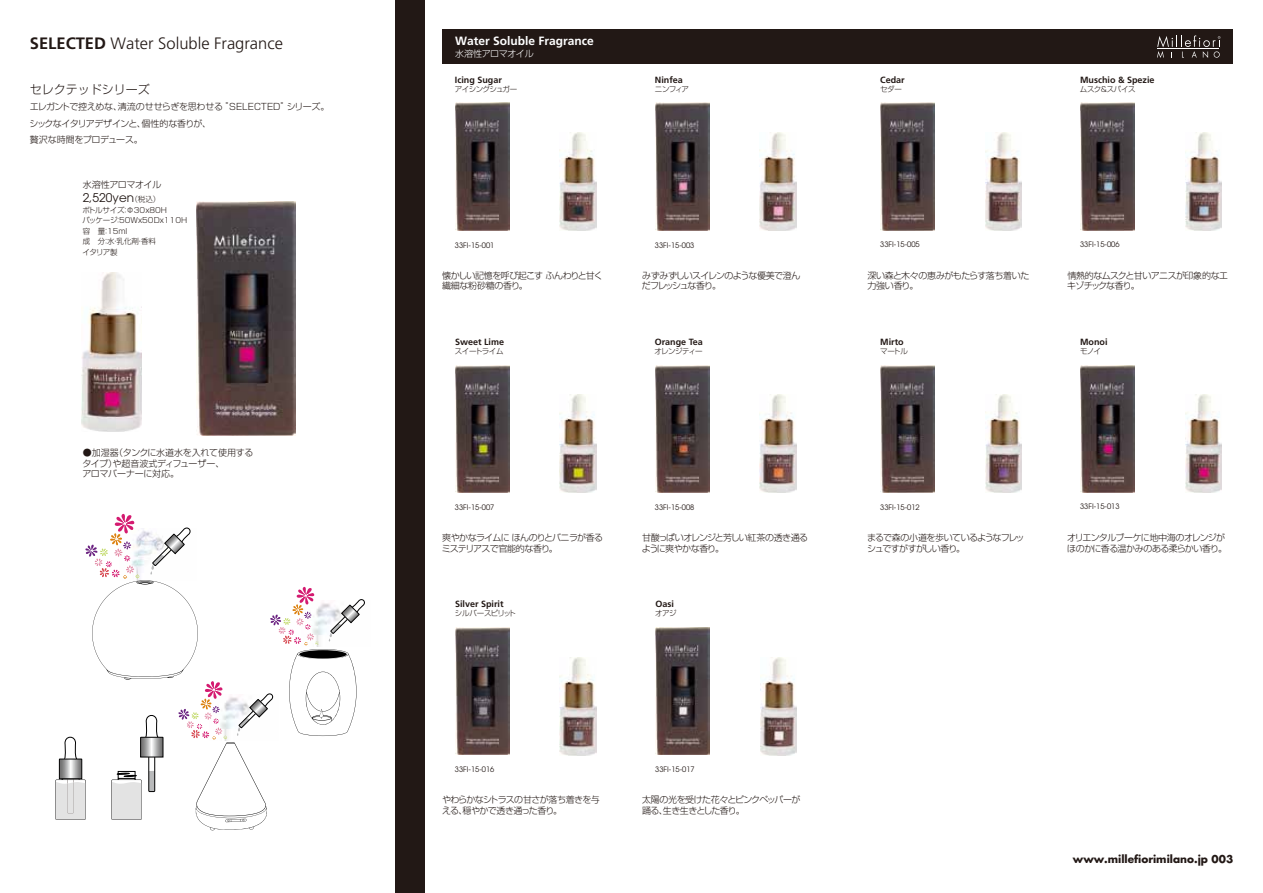
<style>
.page{position:relative;width:1263px;height:893px;background:#fff}
.page>*{position:absolute;margin:0;border:0;box-sizing:border-box;transform-origin:0 0}
.t1{font:300 16.5px "Frutiger";color:#221815}
.t2{font:700 12px "Frutiger";color:#fff}
.t3{font:12px "Avant Garde";color:#221815}
.t4{font:300 12px "Shin Go Pro";color:#221815}
.t5{font:700 10.5px "Futura";color:#221815}
.t6{font:300 9px/10.8px "Shin Go Pro";letter-spacing:-.06em;color:#221815}
.t7{font:700 9px "Frutiger";color:#221815}
.t8{font:300 9px/16.5px "Shin Go Pro";letter-spacing:-.03em;color:#221815}
.t9{font:300 9px/10.5px "Shin Go Pro";letter-spacing:-.025em;color:#221815}
.t10{font:300 9px/10.8px "Shin Go Pro";letter-spacing:-.095em;color:#221815}
.t11{font:300 9px/10.8px "Shin Go Pro";letter-spacing:-.04em;color:#221815}
.t12{font:300 9px "Shin Go Pro";letter-spacing:-.035em;color:#fff}
.t13{font:300 9px "Shin Go Pro";letter-spacing:-.035em;color:#221815}
.t14{font:7.5px "Avant Garde";color:#221815}
.t15{font:300 7.5px/10.5px "Shin Go Pro";color:#221815}
.t16{font:300 7.5px "Shin Go Pro";letter-spacing:-.05em;color:#221815}
.t17{font:300 7.5px "Shin Go Pro";letter-spacing:-.07em;color:#221815}
.t18{font:300 7.5px "Shin Go Pro";letter-spacing:-.1em;color:#221815}
.s1{font-weight:700}
.s2{font-family:"Shin Go Pro";font-weight:300;font-size:7.5px}
</style>
<div class="page">
<div style="left:442px;top:30px;width:791px;height:34px;background:#221815"></div>
<svg style="left:1157px;top:35px;width:63px;height:23px"></svg>
<img style="left:560px;top:133px;width:36px;height:98px">
<img style="left:455px;top:103px;width:54px;height:127px">
<img style="left:760px;top:133px;width:36px;height:98px">
<img style="left:655px;top:103px;width:54px;height:127px">
<img style="left:985px;top:133px;width:37px;height:98px">
<img style="left:880px;top:103px;width:54px;height:127px">
<img style="left:1185px;top:133px;width:36px;height:98px">
<img style="left:1080px;top:103px;width:54px;height:127px">
<img style="left:560px;top:395px;width:36px;height:98px">
<img style="left:455px;top:365px;width:54px;height:128px">
<img style="left:560px;top:657px;width:36px;height:98px">
<img style="left:455px;top:627px;width:54px;height:128px">
<img style="left:760px;top:395px;width:36px;height:98px">
<img style="left:655px;top:365px;width:54px;height:128px">
<img style="left:985px;top:395px;width:37px;height:98px">
<img style="left:880px;top:365px;width:54px;height:128px">
<img style="left:1185px;top:395px;width:36px;height:98px">
<img style="left:1080px;top:365px;width:54px;height:128px">
<img style="left:760px;top:657px;width:37px;height:98px">
<img style="left:655px;top:627px;width:55px;height:128px">
<img style="left:81px;top:273px;width:60px;height:159px">
<img style="left:196px;top:201px;width:99px;height:235px">
<div style="left:395px;top:0;width:30px;height:893px;background:#221815"></div>
<svg style="left:55px;top:514px;width:310px;height:316px"></svg>
<h1 class="t1" style="left:30px;top:34px;width:255px"><span class="s1">SELECTED</span> Water Soluble Fragrance</h1>
<h2 class="t4" style="left:30px;top:79px;width:122px">セレクテッドシリーズ</h2>
<p class="t8" style="left:30px;top:98px;width:301px">エレガントで控えめな、清流のせせらぎを思わせる ”SELECTED”シリーズ。シックなイタリアデザインと、個性的な香りが、<br>贅沢な時間をプロデュース。</p>
<p class="t13" style="left:83px;top:177px;width:80px">水溶性アロマオイル</p>
<h2 class="t3" style="left:83px;top:191px;width:79px">2,520yen<span class="s2">（税込）</span></h2>
<p class="t15" style="left:82px;top:204px;width:106px">ボトルサイズ：Ф30x80H<br>パッケージ：50Wx50Dx110H容　量：15ml<br>成　分：水・乳化剤・香料<br>イタリア製</p>
<p class="t9" style="left:82px;top:446px;width:172px">●加湿器（タンクに水道水を入れて使用するタイプ）や超音波式ディフューザー、<br>アロマバーナーに対応。</p>
<h2 class="t2" style="left:455px;top:34px;width:140px">Water Soluble Fragrance</h2>
<p class="t12" style="left:455px;top:46px;width:80px">水溶性アロマオイル</p>
<p class="t7" style="left:455px;top:75px;width:49px">Icing Sugar</p>
<p class="t17" style="left:455px;top:83px;width:64px">アイシングシュガー</p>
<p class="t7" style="left:655px;top:75px;width:30px">Ninfea</p>
<p class="t16" style="left:655px;top:83px;width:36px">ニンフィア</p>
<p class="t7" style="left:880px;top:74px;width:26px">Cedar</p>
<p class="t16" style="left:880px;top:83px;width:23px">セダー</p>
<p class="t7" style="left:1080px;top:74px;width:76px">Muschio &amp; Spezie</p>
<p class="t16" style="left:1080px;top:83px;width:57px">ムスク＆スパイス</p>
<p class="t14" style="left:455px;top:241px;width:41px">33FI-15-001</p>
<p class="t14" style="left:655px;top:241px;width:41px">33FI-15-003</p>
<p class="t14" style="left:880px;top:240px;width:41px">33FI-15-005</p>
<p class="t14" style="left:1080px;top:240px;width:41px">33FI-15-006</p>
<p class="t6" style="left:442px;top:269px;width:162px">懐かしい記憶を呼び起こす ふんわりと甘く繊細な粉砂糖の香り。</p>
<p class="t10" style="left:642px;top:269px;width:160px">みずみずしいスイレンのような優美で澄んだフレッシュな香り。</p>
<p class="t11" style="left:867px;top:269px;width:163px">深い森と木々の恵みがもたらす落ち着いた力強い香り。</p>
<p class="t6" style="left:1067px;top:269px;width:162px">情熱的なムスクと甘いアニスが印象的なエキゾチックな香り。</p>
<p class="t7" style="left:455px;top:337px;width:51px">Sweet Lime</p>
<p class="t16" style="left:455px;top:345px;width:50px">スイートライム</p>
<p class="t7" style="left:655px;top:337px;width:50px">Orange Tea</p>
<p class="t18" style="left:655px;top:345px;width:49px">オレンジティー</p>
<p class="t7" style="left:880px;top:337px;width:25px">Mirto</p>
<p class="t16" style="left:880px;top:345px;width:29px">マートル</p>
<p class="t7" style="left:1080px;top:337px;width:29px">Monoi</p>
<p class="t16" style="left:1080px;top:345px;width:23px">モノイ</p>
<p class="t14" style="left:455px;top:503px;width:41px">33FI-15-007</p>
<p class="t14" style="left:655px;top:503px;width:41px">33FI-15-008</p>
<p class="t14" style="left:880px;top:503px;width:41px">33FI-15-012</p>
<p class="t14" style="left:1080px;top:502px;width:41px">33FI-15-013</p>
<p class="t6" style="left:442px;top:531px;width:163px">爽やかなライムに ほんのりとバニラが香るミステリアスで官能的な香り。</p>
<p class="t6" style="left:642px;top:531px;width:168px">甘酸っぱいオレンジと芳しい紅茶の透き通るように爽やかな香り。</p>
<p class="t7" style="left:455px;top:599px;width:50px">Silver Spirit</p>
<p class="t16" style="left:455px;top:607px;width:63px">シルバースピリット</p>
<p class="t14" style="left:455px;top:764px;width:41px">33FI-15-016</p>
<p class="t7" style="left:655px;top:599px;width:20px">Oasi</p>
<p class="t16" style="left:655px;top:607px;width:23px">オアジ</p>
<p class="t14" style="left:655px;top:764px;width:41px">33FI-15-017</p>
<p class="t6" style="left:442px;top:793px;width:159px">やわらかなシトラスの甘さが落ち着きを与える、穏やかで透き通った香り。</p>
<p class="t6" style="left:642px;top:793px;width:160px">太陽の光を受けた花々とピンクペッパーが踊る、生き生きとした香り。</p>
<p class="t6" style="left:867px;top:531px;width:159px">まるで森の小道を歩いているようなフレッシュですがすがしい香り。</p>
<p class="t6" style="left:1067px;top:531px;width:161px">オリエンタルブーケに地中海のオレンジがほのかに香る温かみのある柔らかい香り。</p>
<p class="t5" style="left:1073px;top:852px;width:162px">www.millefiorimilano.jp 003</p>
</div>
